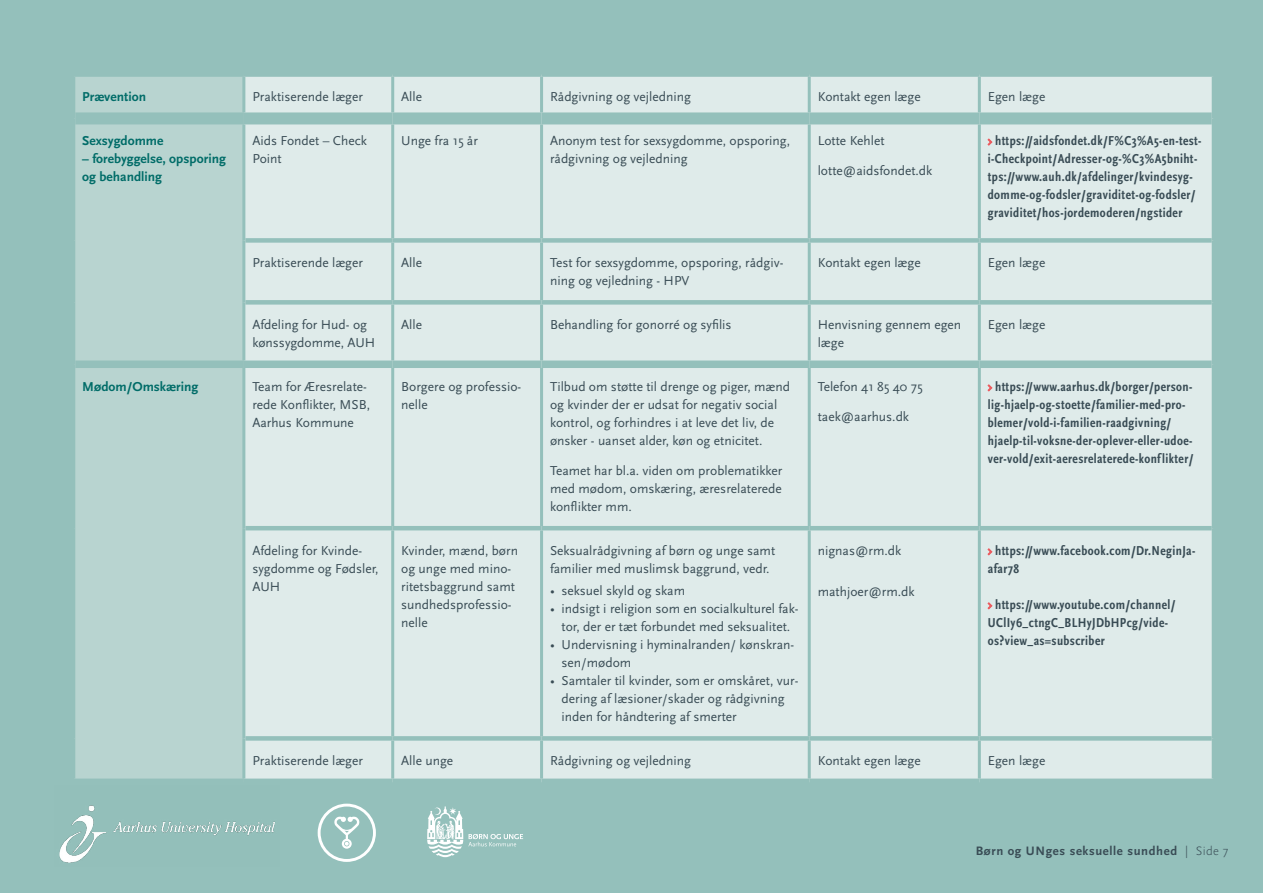
<style>
.page{position:relative;width:1263px;height:893px;background:#94c0bb}
.page>*{position:absolute;margin:0;border:0;box-sizing:border-box;transform-origin:0 0}
.Normal__Web{font:13.5px/18px "Scala Sans OT";color:#394c55}
.t1{font:700 condensed 13.5px/18px "Scala Sans OT";letter-spacing:.03em;color:#394c55}
.t2{font:700 13.5px/18px "Scala Sans OT";color:#006c68}
.t3{font:700 12.75px "Scala Sans OT";letter-spacing:.05em;color:#394c55}
.s1{font-weight:300}
</style>
<div class="page">
<div style="left:75px;top:77px;width:167px;height:702px;background:#b8d4d0"></div>
<div style="left:245px;top:77px;width:967px;height:702px;background:#dfebea"></div>
<hr style="left:391px;top:77px;width:3px;height:35px;background:#94c0bb">
<hr style="left:540px;top:77px;width:3px;height:35px;background:#94c0bb">
<hr style="left:808px;top:77px;width:3px;height:35px;background:#94c0bb">
<hr style="left:978px;top:77px;width:3px;height:35px;background:#94c0bb">
<hr style="left:391px;top:124px;width:3px;height:114px;background:#94c0bb">
<hr style="left:540px;top:124px;width:3px;height:114px;background:#94c0bb">
<hr style="left:808px;top:124px;width:3px;height:114px;background:#94c0bb">
<hr style="left:978px;top:124px;width:3px;height:114px;background:#94c0bb">
<hr style="left:391px;top:243px;width:3px;height:57px;background:#94c0bb">
<hr style="left:540px;top:243px;width:3px;height:57px;background:#94c0bb">
<hr style="left:808px;top:243px;width:3px;height:57px;background:#94c0bb">
<hr style="left:978px;top:243px;width:3px;height:57px;background:#94c0bb">
<hr style="left:391px;top:305px;width:3px;height:55px;background:#94c0bb">
<hr style="left:540px;top:305px;width:3px;height:55px;background:#94c0bb">
<hr style="left:808px;top:305px;width:3px;height:55px;background:#94c0bb">
<hr style="left:978px;top:305px;width:3px;height:55px;background:#94c0bb">
<hr style="left:391px;top:368px;width:3px;height:158px;background:#94c0bb">
<hr style="left:540px;top:368px;width:3px;height:158px;background:#94c0bb">
<hr style="left:808px;top:368px;width:3px;height:158px;background:#94c0bb">
<hr style="left:978px;top:368px;width:3px;height:158px;background:#94c0bb">
<hr style="left:391px;top:530px;width:3px;height:206px;background:#94c0bb">
<hr style="left:540px;top:530px;width:3px;height:206px;background:#94c0bb">
<hr style="left:808px;top:530px;width:3px;height:206px;background:#94c0bb">
<hr style="left:978px;top:530px;width:3px;height:206px;background:#94c0bb">
<hr style="left:391px;top:741px;width:3px;height:38px;background:#94c0bb">
<hr style="left:540px;top:741px;width:3px;height:38px;background:#94c0bb">
<hr style="left:808px;top:741px;width:3px;height:38px;background:#94c0bb">
<hr style="left:978px;top:741px;width:3px;height:38px;background:#94c0bb">
<div style="left:244px;top:360px;width:149px;height:8px;background:#94c0bb"></div>
<div style="left:393px;top:360px;width:149px;height:8px;background:#94c0bb"></div>
<div style="left:542px;top:360px;width:267px;height:8px;background:#94c0bb"></div>
<div style="left:809px;top:360px;width:170px;height:8px;background:#94c0bb"></div>
<div style="left:979px;top:360px;width:233px;height:8px;background:#94c0bb"></div>
<div style="left:75px;top:360px;width:169px;height:8px;background:#94c0bb"></div>
<div style="left:245px;top:238px;width:148px;height:5px;background:#94c0bb"></div>
<div style="left:393px;top:238px;width:149px;height:5px;background:#94c0bb"></div>
<div style="left:542px;top:238px;width:267px;height:5px;background:#94c0bb"></div>
<div style="left:809px;top:238px;width:170px;height:5px;background:#94c0bb"></div>
<div style="left:979px;top:238px;width:233px;height:5px;background:#94c0bb"></div>
<div style="left:244px;top:112px;width:149px;height:12px;background:#94c0bb"></div>
<div style="left:393px;top:112px;width:149px;height:12px;background:#94c0bb"></div>
<div style="left:542px;top:112px;width:267px;height:12px;background:#94c0bb"></div>
<div style="left:809px;top:112px;width:170px;height:12px;background:#94c0bb"></div>
<div style="left:979px;top:112px;width:233px;height:12px;background:#94c0bb"></div>
<div style="left:75px;top:112px;width:169px;height:12px;background:#94c0bb"></div>
<div style="left:245px;top:300px;width:148px;height:5px;background:#94c0bb"></div>
<div style="left:393px;top:300px;width:149px;height:5px;background:#94c0bb"></div>
<div style="left:542px;top:300px;width:267px;height:5px;background:#94c0bb"></div>
<div style="left:809px;top:300px;width:170px;height:5px;background:#94c0bb"></div>
<div style="left:979px;top:300px;width:233px;height:5px;background:#94c0bb"></div>
<hr style="left:245px;top:526px;width:148px;height:4px;background:#94c0bb">
<hr style="left:393px;top:526px;width:149px;height:4px;background:#94c0bb">
<hr style="left:542px;top:526px;width:267px;height:4px;background:#94c0bb">
<hr style="left:809px;top:526px;width:170px;height:4px;background:#94c0bb">
<hr style="left:979px;top:526px;width:233px;height:4px;background:#94c0bb">
<div style="left:245px;top:736px;width:148px;height:5px;background:#94c0bb"></div>
<div style="left:393px;top:736px;width:149px;height:5px;background:#94c0bb"></div>
<div style="left:542px;top:736px;width:267px;height:5px;background:#94c0bb"></div>
<div style="left:809px;top:736px;width:170px;height:5px;background:#94c0bb"></div>
<div style="left:979px;top:736px;width:233px;height:5px;background:#94c0bb"></div>
<svg style="left:987px;top:139px;width:5px;height:7px"></svg>
<svg style="left:987px;top:384px;width:5px;height:7px"></svg>
<svg style="left:987px;top:548px;width:5px;height:7px"></svg>
<svg style="left:987px;top:602px;width:5px;height:7px"></svg>
<img style="left:59px;top:805px;width:216px;height:58px">
<svg style="left:427px;top:806px;width:96px;height:51px"></svg>
<svg style="left:318px;top:804px;width:58px;height:58px"></svg>
<p class="t2" style="left:82px;top:88px;width:65px">Prævention</p>
<p class="Normal__Web" style="left:252px;top:88px;width:112px">Praktiserende læger</p>
<p class="Normal__Web" style="left:401px;top:88px;width:22px">Alle</p>
<p class="Normal__Web" style="left:550px;top:88px;width:142px">Rådgivning og vejledning</p>
<p class="Normal__Web" style="left:818px;top:88px;width:105px">Kontakt egen læge</p>
<p class="Normal__Web" style="left:988px;top:88px;width:59px">Egen læge</p>
<p class="t2" style="left:82px;top:132px;width:83px">Sexsygdomme</p>
<p class="t2" style="left:82px;top:150px;width:145px">– forebyggelse, opsporing og behandling</p>
<p class="t1" style="left:988px;top:132px;width:215px;text-indent:7px">https://aidsfondet.dk/F%C3%A5-en-test&shy;i-Checkpoint/Adresser-og-%C3%A5bniht&shy;tps://www.auh.dk/afdelinger/kvindesyg&shy;domme-og-fodsler/graviditet-og-fodsler/ graviditet/hos-jordemoderen/ngstider</p>
<p class="Normal__Web" style="left:252px;top:132px;width:116px">Aids Fondet – Check<br>Point</p>
<p class="Normal__Web" style="left:401px;top:132px;width:78px">Unge fra 15 år</p>
<p class="Normal__Web" style="left:550px;top:132px;width:242px">Anonym test for sexsygdomme, opsporing, rådgivning og vejledning</p>
<p class="Normal__Web" style="left:818px;top:132px;width:68px">Lotte Kehlet</p>
<p class="Normal__Web" style="left:818px;top:162px;width:116px">lotte@aidsfondet.dk</p>
<p class="Normal__Web" style="left:252px;top:254px;width:112px">Praktiserende læger</p>
<p class="Normal__Web" style="left:401px;top:254px;width:22px">Alle</p>
<p class="Normal__Web" style="left:550px;top:254px;width:235px">Test for sexsygdomme, opsporing, rådgiv&shy;ning og vejledning - HPV</p>
<p class="Normal__Web" style="left:818px;top:254px;width:105px">Kontakt egen læge</p>
<p class="Normal__Web" style="left:988px;top:254px;width:59px">Egen læge</p>
<p class="Normal__Web" style="left:252px;top:316px;width:124px">Afdeling for Hud- og kønssygdomme, AUH</p>
<p class="Normal__Web" style="left:401px;top:316px;width:22px">Alle</p>
<p class="Normal__Web" style="left:550px;top:316px;width:183px">Behandling for gonorré og syfilis</p>
<p class="Normal__Web" style="left:818px;top:316px;width:145px">Henvisning gennem egen læge</p>
<p class="Normal__Web" style="left:988px;top:316px;width:59px">Egen læge</p>
<p class="t2" style="left:82px;top:378px;width:117px">Mødom/Omskæring</p>
<p class="Normal__Web" style="left:252px;top:378px;width:119px">Team for Æresrelate&shy;rede Konflikter, MSB,<br>Aarhus Kommune</p>
<p class="Normal__Web" style="left:401px;top:378px;width:122px">Borgere og professio&shy;nelle</p>
<p class="Normal__Web" style="left:550px;top:378px;width:242px">Tilbud om støtte til drenge og piger, mænd og kvinder der er udsat for negativ social kontrol, og forhindres i at leve det liv, de ønsker - uanset alder, køn og etnicitet.</p>
<p class="Normal__Web" style="left:550px;top:462px;width:234px;text-align:justify">Teamet har bl.a. viden om problematikker med mødom, omskæring, æresrelaterede konflikter mm.</p>
<p class="Normal__Web" style="left:252px;top:542px;width:128px">Afdeling for Kvinde&shy;sygdomme og Fødsler,<br>AUH</p>
<p class="Normal__Web" style="left:401px;top:542px;width:118px">Kvinder, mænd, børn og unge med mino&shy;ritetsbaggrund samt sundhedsprofessio&shy;nelle</p>
<p class="Normal__Web" style="left:550px;top:542px;width:227px">Seksualrådgivning af børn og unge samt familier med muslimsk baggrund, vedr.</p>
<p class="Normal__Web" style="left:550px;top:582px;width:137px">• seksuel skyld og skam</p>
<p class="Normal__Web" style="left:550px;top:600px;width:250px;text-align:center">• indsigt i religion som en socialkulturel fak&shy;tor, der er tæt forbundet med seksualitet.</p>
<p class="Normal__Web" style="left:562px;top:636px;width:234px;text-indent:-12px">• Undervisning i hyminalranden/ kønskran&shy;sen/mødom</p>
<p class="Normal__Web" style="left:562px;top:672px;width:238px;text-indent:-12px">• Samtaler til kvinder, som er omskåret, vur&shy;dering af læsioner/skader og rådgivning inden for håndtering af smerter</p>
<p class="Normal__Web" style="left:818px;top:378px;width:107px">Telefon 41 85 40 75</p>
<p class="Normal__Web" style="left:818px;top:408px;width:93px">taek@aarhus.dk</p>
<p class="Normal__Web" style="left:818px;top:542px;width:85px">nignas@rm.dk</p>
<p class="Normal__Web" style="left:818px;top:582px;width:98px">mathjoer@rm.dk</p>
<p class="t1" style="left:988px;top:378px;width:207px;text-indent:7px">https://www.aarhus.dk/borger/person&shy;lig-hjaelp-og-stoette/familier-med-pro&shy;blemer/vold-i-familien-raadgivning/ hjaelp-til-voksne-der-oplever-eller-udoe&shy;ver-vold/exit-aeresrelaterede-konflikter/</p>
<p class="t1" style="left:988px;top:542px;width:209px;text-indent:7px">https://www.facebook.com/Dr.NeginJa&shy;afar78</p>
<p class="t1" style="left:988px;top:596px;width:189px;text-indent:7px">https://www.youtube.com/channel/<br>UClIy6_ctngC_BLHyJDbHPcg/vide&shy;os?view_as=subscriber</p>
<p class="Normal__Web" style="left:252px;top:752px;width:112px">Praktiserende læger</p>
<p class="Normal__Web" style="left:401px;top:752px;width:54px">Alle unge</p>
<p class="Normal__Web" style="left:550px;top:752px;width:142px">Rådgivning og vejledning</p>
<p class="Normal__Web" style="left:818px;top:752px;width:105px">Kontakt egen læge</p>
<p class="Normal__Web" style="left:988px;top:752px;width:59px">Egen læge</p>
<p class="t3" style="left:976px;top:844px;width:254px">Børn og UNges seksuelle sundhed <span class="s1">| Side 7</span></p>
</div>
